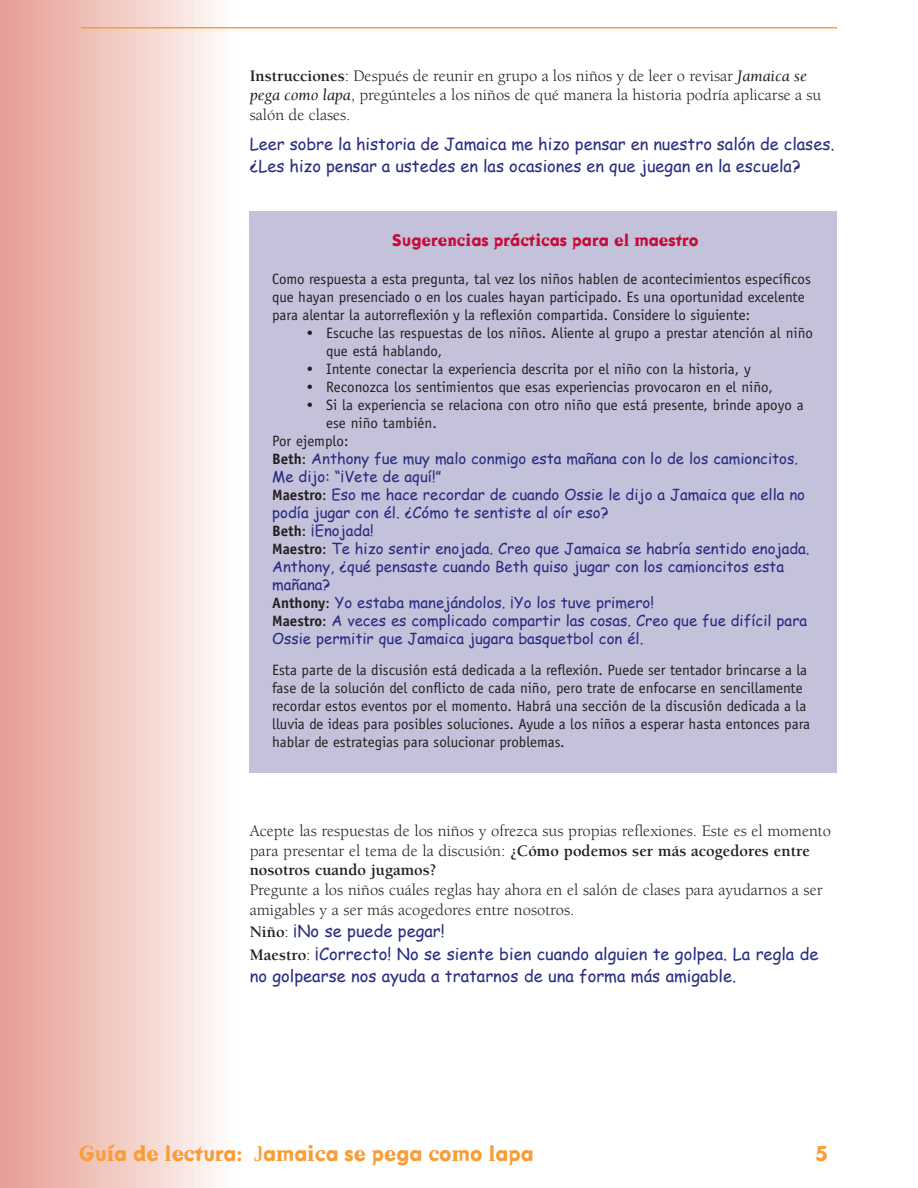
<style>
.page{position:relative;width:918px;height:1188px;background:#fff}
.page>*{position:absolute;margin:0;border:0;box-sizing:border-box;transform-origin:0 0}
.t1{font:700 21px "Dead History OT";color:#f89d38}
.P_space_above{font:16.5px/19.8px "Berkeley";color:#231f20}
.P_space_above_small{font:16.5px/22.5px "Comic Sans MS";color:#2a2d80}
.t2{font:700 16.5px "Dead History OT";color:#c40c37}
.P_space_above-2{font:15px/18px "Officina Sans";color:#231f20}
.t3{font:15px/18px "Comic Sans MS";color:#2a2d80}
.P_space_above_small-2{font:15px/18px "Officina Sans";color:#231f20}
.s1{font-weight:700}
.s2{font-style:italic}
.s3{font-family:"Berkeley";font-size:16.5px}
.s4{font-family:"Officina Sans";font-weight:700;color:#231f20}
.s5{font-family:"Officina Sans";color:#231f20}
.s6{font-family:"Berkeley";font-weight:700;color:#231f20}
.s7{font-family:"Berkeley";color:#231f20}
</style>
<div class="page">
<div style="left:0;top:0;width:232px;height:1188px;background:linear-gradient(to right,#e69c92,#fefbf8)"></div>
<hr style="left:81px;top:27px;width:756px;height:1px;background:#f89d38">
<div style="left:250px;top:212px;width:587px;height:561px;background:#c4c1db"></div>
<p class="P_space_above" style="left:250px;top:66px;width:573px"><span class="s1">Instrucciones</span>: Después de reunir en grupo a los niños y de leer o revisar <span class="s2">Jamaica se pega como lapa</span>, pregúnteles a los niños de qué manera la historia podría aplicarse a su salón de clases.</p>
<p class="P_space_above_small" style="left:250px;top:132px;width:586px">Leer sobre la historia de Jamaica me hizo pensar en nuestro salón de clases. ¿Les hizo pensar a ustedes en las ocasiones en que juegan en la escuela?</p>
<h3 class="t2" style="left:392px;top:232px;width:308px">Sugerencias prácticas para el maestro</h3>
<p class="P_space_above_small-2" style="left:272px;top:270px;width:540px">Como respuesta a esta pregunta, tal vez los niños hablen de acontecimientos específicos que hayan presenciado o en los cuales hayan participado. Es una oportunidad excelente para alentar la autorreflexión y la reflexión compartida. Considere lo siguiente:</p>
<p class="P_space_above-2" style="left:326px;top:324px;width:488px;text-indent:-20px"><span class="s3">•</span> Escuche las respuestas de los niños. Aliente al grupo a prestar atención al niño que está hablando,</p>
<p class="P_space_above-2" style="left:306px;top:360px;width:446px"><span class="s3">•</span> Intente conectar la experiencia descrita por el niño con la historia, y</p>
<p class="P_space_above-2" style="left:306px;top:378px;width:469px"><span class="s3">•</span> Reconozca los sentimientos que esas experiencias provocaron en el niño,</p>
<p class="P_space_above-2" style="left:326px;top:396px;width:479px;text-indent:-20px"><span class="s3">•</span> Si la experiencia se relaciona con otro niño que está presente, brinde apoyo a ese niño también.</p>
<p class="P_space_above-2" style="left:272px;top:432px;width:78px">Por ejemplo:</p>
<p class="t3" style="left:272px;top:449px;width:528px"><span class="s4">Beth</span><span class="s5">:</span> Anthony fue muy malo conmigo esta mañana con lo de los camioncitos.<br>Me dijo: “¡Vete de aquí!”</p>
<p class="t3" style="left:272px;top:485px;width:535px"><span class="s4">Maestro</span><span class="s5">:</span> Eso me hace recordar de cuando Ossie le dijo a Jamaica que ella no podía jugar con él. ¿Cómo te sentiste al oír eso?</p>
<p class="t3" style="left:272px;top:521px;width:103px"><span class="s4">Beth</span><span class="s5">:</span> ¡Enojada!</p>
<p class="t3" style="left:272px;top:539px;width:539px"><span class="s4">Maestro</span><span class="s5">:</span> Te hizo sentir enojada. Creo que Jamaica se habría sentido enojada.<br>Anthony, ¿qué pensaste cuando Beth quiso jugar con los camioncitos esta mañana?</p>
<p class="t3" style="left:272px;top:593px;width:383px"><span class="s4">Anthony</span><span class="s5">:</span> Yo estaba manejándolos. ¡Yo los tuve primero!</p>
<p class="t3" style="left:272px;top:611px;width:537px"><span class="s4">Maestro</span><span class="s5">:</span> A veces es complicado compartir las cosas. Creo que fue difícil para<br>Ossie permitir que Jamaica jugara basquetbol con él.</p>
<p class="P_space_above-2" style="left:272px;top:661px;width:539px">Esta parte de la discusión está dedicada a la reflexión. Puede ser tentador brincarse a la fase de la solución del conflicto de cada niño, pero trate de enfocarse en sencillamente recordar estos eventos por el momento. Habrá una sección de la discusión dedicada a la lluvia de ideas para posibles soluciones. Ayude a los niños a esperar hasta entonces para hablar de estrategias para solucionar problemas.</p>
<p class="P_space_above" style="left:250px;top:821px;width:583px">Acepte las respuestas de los niños y ofrezca sus propias reflexiones. Este es el momento para presentar el tema de la discusión: <span class="s1">¿Cómo podemos ser más acogedores entre nosotros cuando jugamos?</span></p>
<p class="P_space_above" style="left:250px;top:880px;width:574px">Pregunte a los niños cuáles reglas hay ahora en el salón de clases para ayudarnos a ser amigables y a ser más acogedores entre nosotros.</p>
<p class="P_space_above_small" style="left:250px;top:920px;width:197px"><span class="s6">Niño</span><span class="s7">:</span> ¡No se puede pegar!</p>
<p class="P_space_above_small" style="left:250px;top:942px;width:570px"><span class="s6">Maestro</span><span class="s7">:</span> ¡Correcto! No se siente bien cuando alguien te golpea. La regla de no golpearse nos ayuda a tratarnos de una forma más amigable.</p>
<h1 class="t1" style="left:79px;top:1143px;width:456px">Guía de lectura: Jamaica se pega como lapa</h1>
<h1 class="t1" style="left:816px;top:1143px;width:13px">5</h1>
</div>
